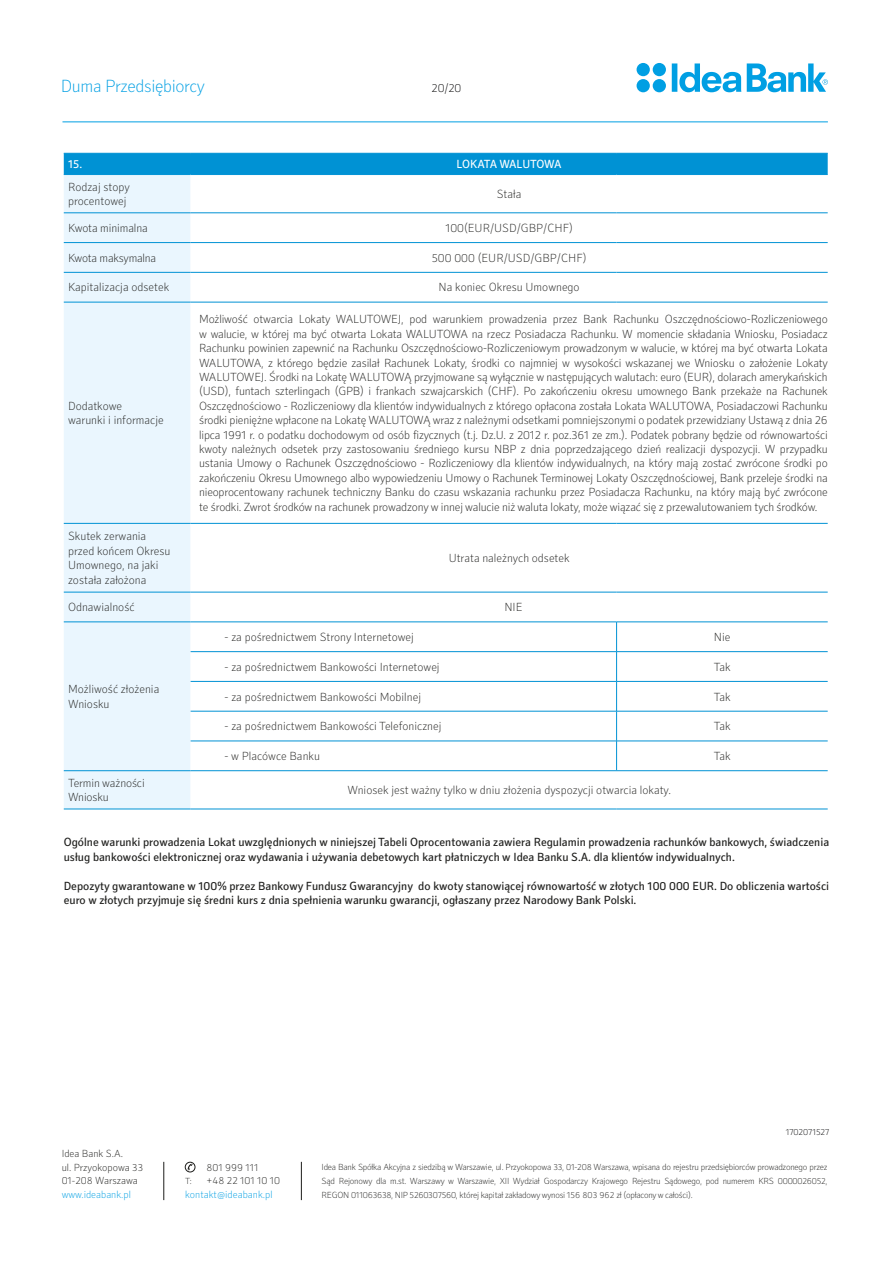
<style>
.page{position:relative;width:893px;height:1263px;background:#fff}
.page>*{position:absolute;margin:0;border:0;box-sizing:border-box;transform-origin:0 0}
.t1{font:100 18px "Secca";letter-spacing:-.02em;color:#009fe3}
.t2{font:100 12px/14.4px "Secca";color:#1d1d1b}
.t3{font:12px/14.4px "Secca";color:#1d1d1b}
.t4{font:12px "Secca";letter-spacing:-.015em;color:#fff}
.t5{font:100 12px "Secca";letter-spacing:-.02em;color:#1d1d1b}
.t6{font:100 12px "Secca";color:#020203}
.t7{font:100 10.5px/13.5px "Secca";color:#1d1d1b}
.t8{font:100 10.5px "Secca";color:#009fe3}
.t9{font:100 9px/13.8px "Secca";letter-spacing:-.025em;color:#1d1d1b;text-align:justify}
.t10{font:100 9px "Secca";letter-spacing:-.01em;color:#020203}
</style>
<div class="page">
<svg style="left:637px;top:63px;width:29px;height:29px"></svg>
<svg style="left:747px;top:63px;width:81px;height:29px"></svg>
<svg style="left:672px;top:63px;width:69px;height:29px"></svg>
<hr style="left:164px;top:1162px;width:1px;height:38px;background:#1d1d1b">
<hr style="left:301px;top:1162px;width:1px;height:38px;background:#1d1d1b">
<svg style="left:187px;top:1164px;width:6px;height:6px"></svg>
<div style="left:185px;top:1162px;width:10px;height:10px;border:1px solid #1d1d1b;border-radius:50%"></div>
<hr style="left:62px;top:122px;width:766px;height:1px;background:#009fe3">
<div style="left:64px;top:154px;width:764px;height:20px;background:#0092d4"></div>
<div style="left:64px;top:175px;width:127px;height:634px;background:#eaf6fe"></div>
<svg style="left:191px;top:212px;width:637px;height:597px"></svg>
<hr style="left:64px;top:213px;width:127px;height:1px;background:#0092d4">
<hr style="left:64px;top:242px;width:127px;height:1px;background:#0092d4">
<hr style="left:64px;top:272px;width:127px;height:1px;background:#0092d4">
<hr style="left:64px;top:302px;width:127px;height:1px;background:#0092d4">
<hr style="left:64px;top:523px;width:127px;height:1px;background:#0092d4">
<hr style="left:64px;top:592px;width:127px;height:1px;background:#0092d4">
<hr style="left:64px;top:622px;width:127px;height:1px;background:#0092d4">
<hr style="left:64px;top:770px;width:127px;height:1px;background:#0092d4">
<hr style="left:191px;top:651px;width:426px;height:1px;background:#0092d4">
<hr style="left:191px;top:681px;width:426px;height:1px;background:#0092d4">
<hr style="left:191px;top:711px;width:426px;height:1px;background:#0092d4">
<hr style="left:191px;top:741px;width:426px;height:1px;background:#0092d4">
<hr style="left:64px;top:809px;width:127px;height:1px;background:#0092d4">
<hr style="left:64px;top:153px;width:127px;height:1px;background:#0092d4">
<hr style="left:64px;top:174px;width:127px;height:1px;background:#0092d4">
<hr style="left:191px;top:153px;width:426px;height:1px;background:#0092d4">
<hr style="left:617px;top:153px;width:211px;height:1px;background:#0092d4">
<hr style="left:191px;top:174px;width:426px;height:1px;background:#0092d4">
<hr style="left:617px;top:174px;width:211px;height:1px;background:#0092d4">
<hr style="left:191px;top:213px;width:426px;height:1px;background:#0092d4">
<hr style="left:617px;top:213px;width:211px;height:1px;background:#0092d4">
<hr style="left:191px;top:242px;width:426px;height:1px;background:#0092d4">
<hr style="left:617px;top:242px;width:211px;height:1px;background:#0092d4">
<hr style="left:191px;top:272px;width:426px;height:1px;background:#0092d4">
<hr style="left:617px;top:272px;width:211px;height:1px;background:#0092d4">
<hr style="left:191px;top:302px;width:426px;height:1px;background:#0092d4">
<hr style="left:617px;top:302px;width:211px;height:1px;background:#0092d4">
<hr style="left:191px;top:523px;width:426px;height:1px;background:#0092d4">
<hr style="left:617px;top:523px;width:211px;height:1px;background:#0092d4">
<hr style="left:191px;top:592px;width:426px;height:1px;background:#0092d4">
<hr style="left:617px;top:592px;width:211px;height:1px;background:#0092d4">
<hr style="left:191px;top:622px;width:426px;height:1px;background:#0092d4">
<hr style="left:617px;top:622px;width:211px;height:1px;background:#0092d4">
<hr style="left:617px;top:651px;width:211px;height:1px;background:#0092d4">
<hr style="left:617px;top:681px;width:211px;height:1px;background:#0092d4">
<svg style="left:616px;top:622px;width:1px;height:89px"></svg>
<hr style="left:617px;top:711px;width:211px;height:1px;background:#0092d4">
<hr style="left:616px;top:711px;width:1px;height:30px;background:#0092d4">
<hr style="left:617px;top:741px;width:211px;height:1px;background:#0092d4">
<svg style="left:616px;top:741px;width:1px;height:29px"></svg>
<hr style="left:191px;top:770px;width:426px;height:1px;background:#0092d4">
<hr style="left:617px;top:770px;width:211px;height:1px;background:#0092d4">
<hr style="left:191px;top:809px;width:426px;height:1px;background:#0092d4">
<hr style="left:617px;top:809px;width:211px;height:1px;background:#0092d4">
<h1 class="t1" style="left:61px;top:75px;width:146px">Duma Przedsiębiorcy</h1>
<p class="t6" style="left:432px;top:81px;width:31px">20/20</p>
<p class="t4" style="left:68px;top:157px;width:16px">15.</p>
<p class="t4" style="left:457px;top:157px;width:98px">Lokata WA LUTOWA</p>
<p class="t2" style="left:68px;top:180px;width:63px">Rodzaj stopy procentowej</p>
<p class="t2" style="left:497px;top:187px;width:26px">Stała</p>
<p class="t2" style="left:68px;top:221px;width:81px">Kwota minimalna</p>
<p class="t2" style="left:445px;top:221px;width:129px">100(EUR/USD/GBP/CHF)</p>
<p class="t5" style="left:68px;top:251px;width:90px">Kwota maksymalna</p>
<p class="t2" style="left:432px;top:251px;width:156px">500 000 (EUR/USD/GBP/CHF)</p>
<p class="t2" style="left:68px;top:281px;width:103px">Kapitalizacja odsetek</p>
<p class="t2" style="left:439px;top:281px;width:143px">Na koniec Okresu Umownego</p>
<p class="t2" style="left:68px;top:399px;width:97px">Dodatkowe<br>warunki i informacje</p>
<p class="t2" style="left:68px;top:530px;width:104px">Skutek zerwania przed końcem Okresu<br>Umownego, na jaki została założona</p>
<p class="t2" style="left:199px;top:313px;width:630px;text-align:justify">Możliwość otwarcia Lokaty WALUTOWEJ, pod warunkiem prowadzenia przez Bank Rachunku Oszczędnościowo-Rozliczeniowego w walucie, w której ma być otwarta Lokata WALUTOWA na rzecz Posiadacza Rachunku. W momencie składania Wniosku, Posiadacz Rachunku powinien zapewnić na Rachunku Oszczędnościowo-Rozliczeniowym prowadzonym w walucie, w której ma być otwarta Lokata WALUTOWA, z którego będzie zasilał Rachunek Lokaty, środki co najmniej w wysokości wskazanej we Wniosku o założenie Lokaty WALUTOWEJ. Środki na Lokatę WALUTOWĄ przyjmowane są wyłącznie w następujących walutach: euro (EUR), dolarach amerykańskich (USD), funtach szterlingach (GPB) i frankach szwajcarskich (CHF). Po zakończeniu okresu umownego Bank przekaże na Rachunek Oszczędnościowo - Rozliczeniowy dla klientów indywidualnych z którego opłacona została Lokata WALUTOWA, Posiadaczowi Rachunku środki pieniężne wpłacone na Lokatę WALUTOWĄ wraz z należnymi odsetkami pomniejszonymi o podatek przewidziany Ustawą z dnia 26 lipca 1991 r. o podatku dochodowym od osób fizycznych (t.j. Dz.U. z 2012 r. poz.361 ze zm.). Podatek pobrany będzie od równowartości kwoty należnych odsetek przy zastosowaniu średniego kursu NBP z dnia poprzedzającego dzień realizacji dyspozycji. W przypadku ustania Umowy o Rachunek Oszczędnościowo - Rozliczeniowy dla klientów indywidualnych, na który mają zostać zwrócone środki po zakończeniu Okresu Umownego albo wypowiedzeniu Umowy o Rachunek Terminowej Lokaty Oszczędnościowej, Bank przeleje środki na nieoprocentowany rachunek techniczny Banku do czasu wskazania rachunku przez Posiadacza Rachunku, na który mają być zwrócone te środki. Zwrot środków na rachunek prowadzony w innej walucie niż waluta lokaty, może wiązać się z przewalutowaniem tych środków.</p>
<p class="t2" style="left:449px;top:551px;width:122px">Utrata należnych odsetek</p>
<p class="t2" style="left:68px;top:600px;width:68px">Odnawialność</p>
<p class="t2" style="left:504px;top:600px;width:20px">NIE</p>
<p class="t2" style="left:68px;top:682px;width:93px">Możliwość złożenia<br>Wniosku</p>
<p class="t2" style="left:225px;top:630px;width:191px">- za pośrednictwem Strony Internetowej</p>
<p class="t2" style="left:714px;top:630px;width:18px">Nie</p>
<p class="t2" style="left:225px;top:660px;width:217px">- za pośrednictwem Bankowości Internetowej</p>
<p class="t2" style="left:714px;top:660px;width:18px">Tak</p>
<p class="t2" style="left:225px;top:690px;width:198px">- za pośrednictwem Bankowości Mobilnej</p>
<p class="t2" style="left:714px;top:690px;width:18px">Tak</p>
<p class="t2" style="left:225px;top:719px;width:218px">- za pośrednictwem Bankowości Telefonicznej</p>
<p class="t2" style="left:714px;top:719px;width:18px">Tak</p>
<p class="t2" style="left:225px;top:749px;width:97px">- w Placówce Banku</p>
<p class="t2" style="left:714px;top:749px;width:18px">Tak</p>
<p class="t2" style="left:68px;top:776px;width:78px">Termin ważności<br>Wniosku</p>
<p class="t2" style="left:347px;top:783px;width:325px">Wniosek jest ważny tylko w dniu złożenia dyspozycji otwarcia lokaty.</p>
<p class="t3" style="left:64px;top:835px;width:767px">Ogólne warunki prowadzenia Lokat uwzględnionych w niniejszej Tabeli Oprocentowania zawiera Regulamin prowadzenia rachunków bankowych, świadczenia usług bankowości elektronicznej oraz wydawania i używania debetowych kart płatniczych w I dea Banku S.A. dla klientów indywidualnych.</p>
<p class="t3" style="left:64px;top:879px;width:767px">Depozyty gwarantowane w 100% przez Bankowy Fundusz Gwarancyjny do kwoty stanowiącej równowartość w złotych 100 000 EUR. Do obliczenia wartości euro w złotych przyjmuje się średni kurs z dnia spełnienia warunku gwarancji, ogłaszany przez N arodowy Bank Polski.</p>
<p class="t7" style="left:62px;top:1147px;width:83px">Idea Bank S.A.<br>ul. Przyokopowa 33<br>01-208 Warszawa</p>
<p class="t8" style="left:62px;top:1188px;width:71px">www.ideabank.pl</p>
<p class="t7" style="left:206px;top:1161px;width:54px">801 999 111</p>
<p class="t9" style="left:185px;top:1174px;width:8px">T:</p>
<p class="t7" style="left:206px;top:1174px;width:75px">+48 22 101 10 10</p>
<p class="t8" style="left:185px;top:1188px;width:89px">kontakt@ideabank.pl</p>
<p class="t10" style="left:786px;top:1127px;width:45px">1702071527</p>
<p class="t9" style="left:322px;top:1161px;width:507px">Idea Bank Spółka Akcyjna z siedzibą w Warszawie, ul. Przyokopowa 33, 01-208 Warszawa, wpisana do rejestru przedsiębiorców prowadzonego przez Sąd Rejonowy dla m.st. Warszawy w Warszawie, XII Wydział Gospodarczy Krajowego Rejestru Sądowego, pod numerem KRS 0000026052, REGON 011063638, NIP 5260307560, której kapitał zakładowy wynosi 156 803 962 zł (opłacony w całości).</p>
</div>
